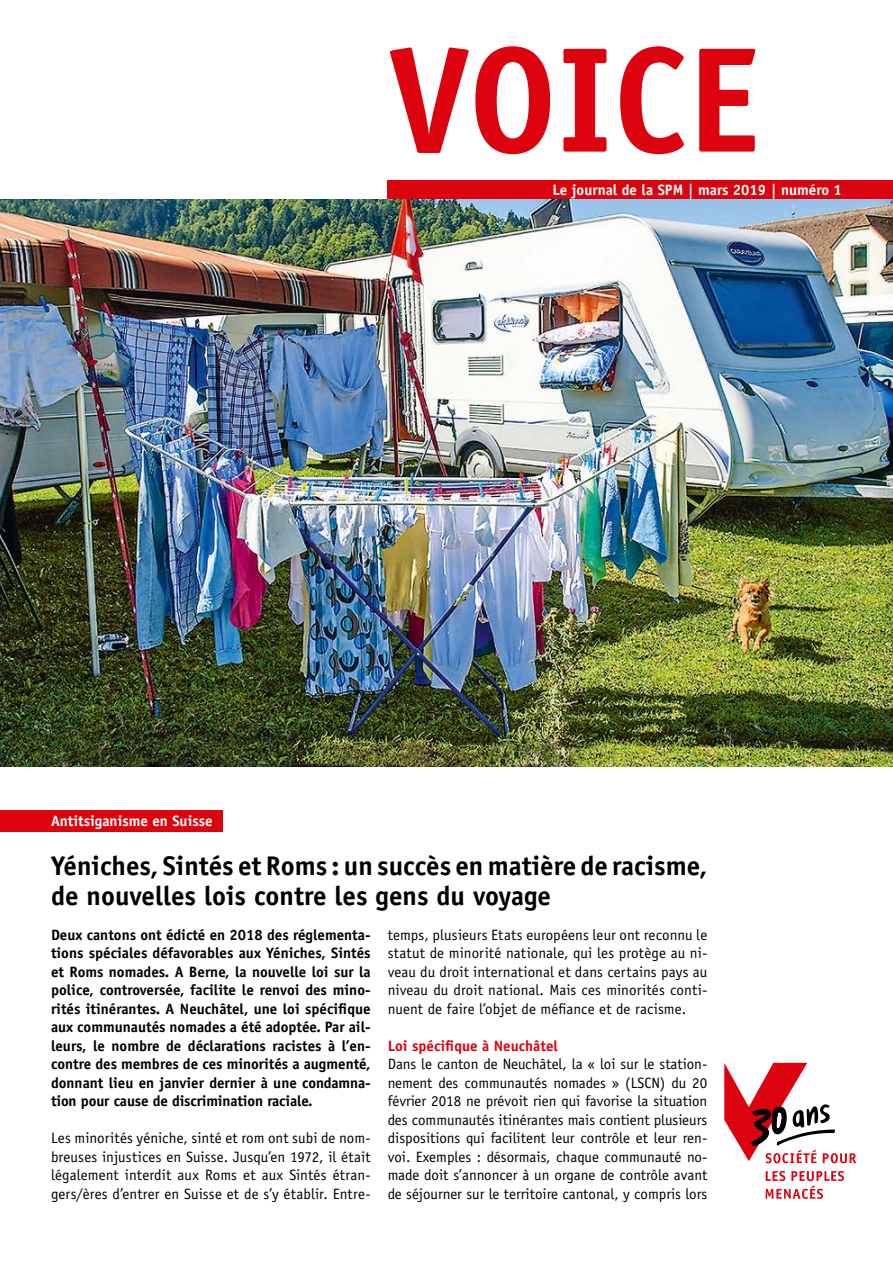
<style>
.page{position:relative;width:893px;height:1263px;background:#fff}
.page>*{position:absolute;margin:0;border:0;box-sizing:border-box;transform-origin:0 0}
.t1{font:700 150px "Officina Sans Std";color:#dc030e}
.t2{font:700 27px/30px "Officina Sans Std";color:#000}
.t3{font:15px/18.5px "Officina Sans Std";letter-spacing:.005em;color:#000;text-align:justify}
.t4{font:700 15px/18.5px "Officina Sans Std";letter-spacing:-.01em;color:#000;text-align:justify}
.t5{font:700 15px "Officina Sans Std";color:#fff}
.t6{font:700 15px "Officina Sans Std";color:#dc030e}
</style>
<div class="page">
<div style="left:388px;top:180px;width:505px;height:20px;background:#dc030e"></div>
<svg style="left:765px;top:1171px;width:79px;height:28px"></svg>
<svg style="left:724px;top:1063px;width:132px;height:100px"></svg>
<img style="left:0;top:200px;width:893px;height:566px">
<div style="left:0;top:810px;width:222px;height:21px;background:#dc030e"></div>
<h1 class="t1" style="left:388px;top:7px;width:374px">VOICE</h1>
<p class="t5" style="left:552px;top:181px;width:291px">Le journal de la SPM | mars 2019 | numéro 1</p>
<p class="t5" style="left:51px;top:811px;width:163px">Antitsiganisme en Suisse</p>
<h2 class="t2" style="left:51px;top:850px;width:658px">Yéniches, Sintés et Roms : un succès en matière de racisme, de nouvelles lois contre les gens du voyage</h2>
<p class="t4" style="left:51px;top:925px;width:321px">Deux cantons ont édicté en 2018 des réglementa&shy;tions spéciales défavorables aux Yéniches, Sintés et Roms nomades. A Berne, la nouvelle loi sur la police, controversée, facilite le renvoi des mino&shy;rités itinérantes. A Neuchâtel, une loi spécifique aux communautés nomades a été adoptée. Par ail&shy;leurs, le nombre de déclarations racistes à l’en&shy;contre des membres de ces minorités a augmenté, donnant lieu en janvier dernier à une condamna&shy;tion pour cause de discrimination raciale.</p>
<p class="t3" style="left:51px;top:1129px;width:321px">Les minorités yéniche, sinté et rom ont subi de nom&shy;breuses injustices en Suisse. Jusqu’en 1972, il était légalement interdit aux Roms et aux Sintés étran&shy;gers/ères d’entrer en Suisse et de s’y établir. Entre-</p>
<p class="t3" style="left:388px;top:925px;width:321px">temps, plusieurs Etats européens leur ont reconnu le statut de minorité nationale, qui les protège au ni&shy;veau du droit international et dans certains pays au niveau du droit national. Mais ces minorités conti&shy;nuent de faire l’objet de méfiance et de racisme.</p>
<p class="t6" style="left:388px;top:1036px;width:172px">Loi spécifique à Neuchâtel</p>
<p class="t3" style="left:388px;top:1055px;width:321px">Dans le canton de Neuchâtel, la « loi sur le station&shy;nement des communautés nomades » (LSCN) du 20 février 2018 ne prévoit rien qui favorise la situation des communautés itinérantes mais contient plusieurs dispositions qui facilitent leur contrôle et leur ren&shy;voi. Exemples : désormais, chaque communauté no&shy;made doit s’annoncer à un organe de contrôle avant de séjourner sur le territoire cantonal, y compris lors</p>
</div>
